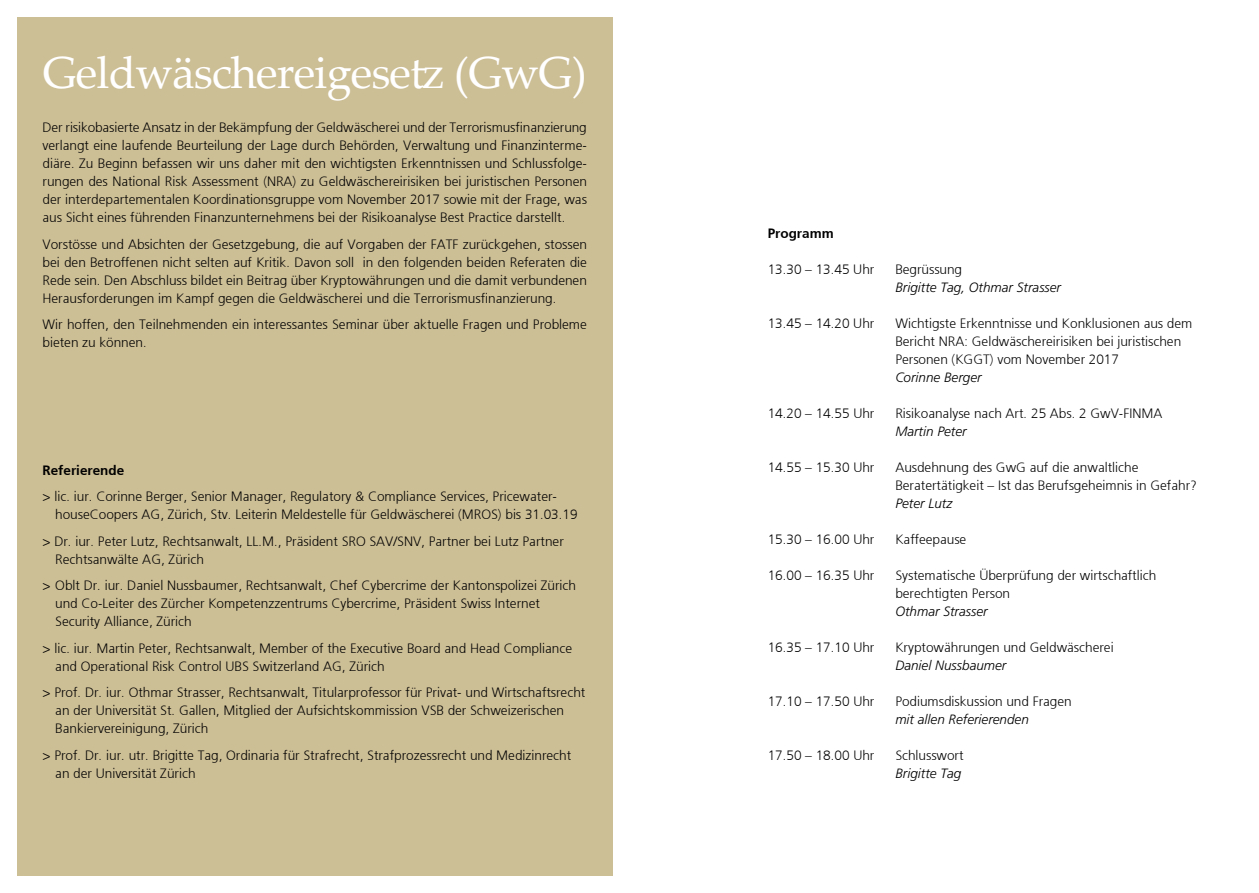
<style>
.page{position:relative;width:1259px;height:893px;background:#fff}
.page>*{position:absolute;margin:0;border:0;box-sizing:border-box;transform-origin:0 0}
.t1{font:45px "Palatino Linotype";letter-spacing:-.02em;color:#fff}
.t2{font:300 13.5px/18px "Frutiger 45";color:#000}
.t3{font:italic 300 13.5px "Frutiger LT Std";color:#000}
.t4{font:300 13.5px "Frutiger 45";color:#000}
</style>
<div class="page">
<div style="left:17px;top:17px;width:595px;height:859px;background:#ccbe95"></div>
<h1 class="t1" style="left:43px;top:41px;width:546px">Geldwäschereigesetz (GwG)</h1>
<p class="t2" style="left:43px;top:119px;width:546px;text-align:justify">Der risikobasierte Ansatz in der Bekämpfung der Geldwäscherei und der Terrorismusfinanzierung verlangt eine laufende Beurteilung der Lage durch Behörden, Verwaltung und Finanzinterme&shy;diäre. Zu Beginn befassen wir uns daher mit den wichtigsten Erkenntnissen und Schlussfolge&shy;rungen des National Risk Assessment (NRA) zu Geldwäschereirisiken bei juristischen Personen der interdepartementalen Koordinationsgruppe vom November 2017 sowie mit der Frage, was aus Sicht eines führenden Finanzunternehmens bei der Risikoanalyse Best Practice darstellt.</p>
<p class="t2" style="left:43px;top:235px;width:546px;text-align:justify">Vorstösse und Absichten der Gesetzgebung, die auf Vorgaben der FATF zurückgehen, stossen bei den Betroffenen nicht selten auf Kritik. Davon soll in den folgenden beiden Referaten die Rede sein. Den Abschluss bildet ein Beitrag über Kryptowährungen und die damit verbundenen Herausforderungen im Kampf gegen die Geldwäscherei und die Terrorismusfinanzierung.</p>
<p class="t2" style="left:43px;top:316px;width:546px">Wir hoffen, den Teilnehmenden ein interessantes Seminar über aktuelle Fragen und Probleme bieten zu können.</p>
<p class="t4" style="left:43px;top:462px;width:83px">Referierende</p>
<p class="t2" style="left:55px;top:488px;width:524px;text-indent:-13px">&gt; lic. iur. Corinne Berger, Senior Manager, Regulatory &amp; Compliance Services, Pricewater&shy;houseCoopers AG, Zürich, Stv. Leiterin Meldestelle für Geldwäscherei (MROS) bis 31.03.19</p>
<p class="t2" style="left:55px;top:532px;width:510px;text-indent:-13px">&gt; Dr. iur. Peter Lutz, Rechtsanwalt, LL.M., Präsident SRO SAV/SNV, Partner bei Lutz Partner<br>Rechtsanwälte AG, Zürich</p>
<p class="t2" style="left:55px;top:577px;width:522px;text-indent:-13px">&gt; Oblt Dr. iur. Daniel Nussbaumer, Rechtsanwalt, Chef Cybercrime der Kantonspolizei Zürich und Co-Leiter des Zürcher Kompetenzzentrums Cybercrime, Präsident Swiss Internet<br>Security Alliance, Zürich</p>
<p class="t2" style="left:55px;top:639px;width:518px;text-indent:-13px">&gt; lic. iur. Martin Peter, Rechtsanwalt, Member of the Executive Board and Head Compliance and Operational Risk Control UBS Switzerland AG, Zürich</p>
<p class="t2" style="left:55px;top:684px;width:531px;text-indent:-13px">&gt; Prof. Dr. iur. Othmar Strasser, Rechtsanwalt, Titularprofessor für Privat- und Wirtschaftsrecht an der Universität St. Gallen, Mitglied der Aufsichtskommission VSB der Schweizerischen<br>Bankiervereinigung, Zürich</p>
<p class="t2" style="left:55px;top:746px;width:517px;text-indent:-13px">&gt; Prof. Dr. iur. utr. Brigitte Tag, Ordinaria für Strafrecht, Strafprozessrecht und Medizinrecht an der Universität Zürich</p>
<p class="t4" style="left:767px;top:225px;width:68px">Programm</p>
<p class="t2" style="left:767px;top:260px;width:108px">13.30 – 13.45 Uhr</p>
<p class="t2" style="left:895px;top:260px;width:68px">Begrüssung</p>
<p class="t3" style="left:895px;top:279px;width:167px">Brigitte Tag, Othmar Strasser</p>
<p class="t2" style="left:767px;top:314px;width:108px">13.45 – 14.20 Uhr</p>
<p class="t2" style="left:895px;top:314px;width:299px">Wichtigste Erkenntnisse und Konklusionen aus dem<br>Bericht NRA: Geldwäschereirisiken bei juristischen<br>Personen (KGGT) vom November 2017</p>
<p class="t3" style="left:895px;top:369px;width:88px">Corinne Berger</p>
<p class="t2" style="left:767px;top:404px;width:108px">14.20 – 14.55 Uhr</p>
<p class="t2" style="left:895px;top:404px;width:269px">Risikoanalyse nach Art. 25 Abs. 2 GwV-FINMA</p>
<p class="t3" style="left:895px;top:423px;width:73px">Martin Peter</p>
<p class="t2" style="left:768px;top:458px;width:108px">14.55 – 15.30 Uhr</p>
<p class="t2" style="left:895px;top:458px;width:303px">Ausdehnung des GwG auf die anwaltliche<br>Beratertätigkeit – Ist das Berufsgeheimnis in Gefahr?</p>
<p class="t3" style="left:895px;top:495px;width:58px">Peter Lutz</p>
<p class="t2" style="left:768px;top:530px;width:108px">15.30 – 16.00 Uhr</p>
<p class="t2" style="left:895px;top:530px;width:73px">Kaffeepause</p>
<p class="t2" style="left:768px;top:566px;width:108px">16.00 – 16.35 Uhr</p>
<p class="t2" style="left:895px;top:566px;width:262px">Systematische Überprüfung der wirtschaftlich berechtigten Person</p>
<p class="t3" style="left:895px;top:603px;width:94px">Othmar Strasser</p>
<p class="t2" style="left:768px;top:638px;width:108px">16.35 – 17.10 Uhr</p>
<p class="t2" style="left:895px;top:638px;width:220px">Kryptowährungen und Geldwäscherei</p>
<p class="t3" style="left:895px;top:657px;width:113px">Daniel Nussbaumer</p>
<p class="t2" style="left:768px;top:692px;width:108px">17.10 – 17.50 Uhr</p>
<p class="t2" style="left:895px;top:692px;width:178px">Podiumsdiskussion und Fragen</p>
<p class="t3" style="left:895px;top:711px;width:135px">mit allen Referierenden</p>
<p class="t2" style="left:768px;top:746px;width:108px">17.50 – 18.00 Uhr</p>
<p class="t2" style="left:895px;top:746px;width:70px">Schlusswort</p>
<p class="t3" style="left:895px;top:765px;width:68px">Brigitte Tag</p>
</div>
